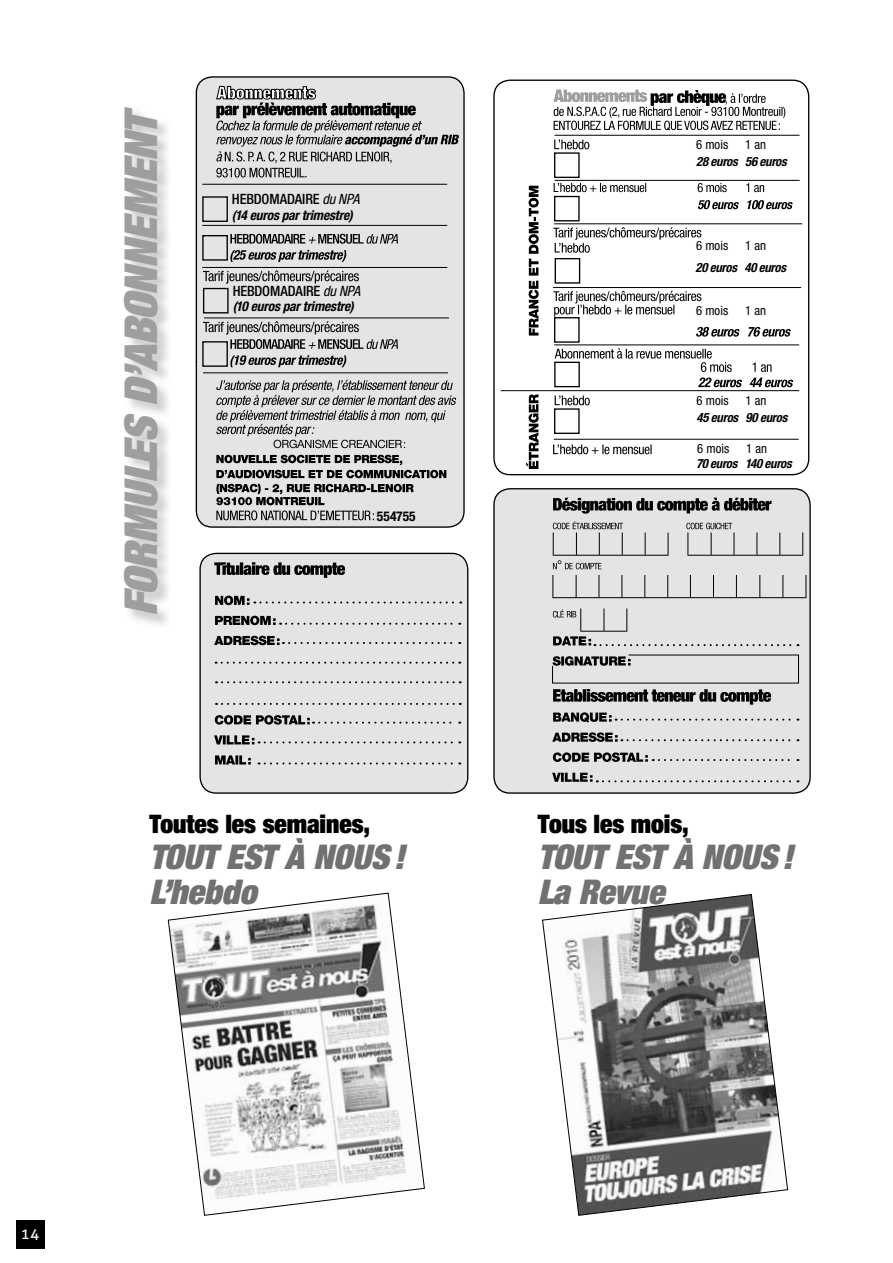
<style>
.page{position:relative;width:893px;height:1263px;background:#fff}
.page>*{position:absolute;margin:0;border:0;box-sizing:border-box;transform-origin:0 0}
.t1{font:italic 900 condensed 45.45px "Helvetica Neue LT Std";color:#9c9e9f}
.t2{font:italic 900 condensed 34.05px/35.5px "Helvetica Neue LT Std";letter-spacing:-.005em;color:#707172}
.t3{font:900 condensed 25.65px "Helvetica Neue LT Std";color:#000}
.t4{font:15px "Aller";color:#fff}
.t5{font:500 condensed 14.25px "Helvetica Neue LT Std";letter-spacing:-.01em;color:#000}
.t6{font:italic 700 condensed 13.5px "Helvetica Neue LT Std";letter-spacing:-.01em;color:#000}
.t7{font:700 condensed 13.5px "Helvetica Neue LT Std";letter-spacing:.005em;color:#000}
.t8{font:italic 700 condensed 12.75px "Helvetica Neue LT Std";letter-spacing:-.02em;color:#000}
.t9{font:condensed 12.75px "Helvetica Neue LT Std";letter-spacing:.005em;color:#000}
.s1{font-weight:400;font-style:italic}
</style>
<div class="page">
<div style="left:16px;top:1220px;width:28px;height:29px;background:#000"></div>
<svg style="left:542px;top:894px;width:246px;height:322px"></svg>
<svg style="left:167px;top:892px;width:258px;height:324px"></svg>
<div style="left:494px;top:489px;width:316px;height:304px;background:#e3e4e4;border-radius:16px"></div>
<div style="left:493px;top:488px;width:318px;height:306px;border:1px solid #000;border-radius:16px"></div>
<hr style="left:687px;top:555px;width:116px;height:1px;background:#000">
<svg style="left:756px;top:532px;width:1px;height:23px"></svg>
<svg style="left:779px;top:532px;width:1px;height:23px"></svg>
<svg style="left:802px;top:532px;width:1px;height:23px"></svg>
<hr style="left:552px;top:597px;width:254px;height:1px;background:#000">
<svg style="left:552px;top:575px;width:1px;height:22px"></svg>
<svg style="left:576px;top:575px;width:1px;height:22px"></svg>
<svg style="left:598px;top:575px;width:1px;height:22px"></svg>
<svg style="left:621px;top:575px;width:1px;height:22px"></svg>
<svg style="left:644px;top:575px;width:1px;height:22px"></svg>
<svg style="left:667px;top:575px;width:1px;height:22px"></svg>
<svg style="left:690px;top:575px;width:1px;height:22px"></svg>
<svg style="left:713px;top:575px;width:1px;height:22px"></svg>
<svg style="left:736px;top:575px;width:1px;height:22px"></svg>
<svg style="left:759px;top:575px;width:1px;height:22px"></svg>
<svg style="left:782px;top:575px;width:1px;height:22px"></svg>
<svg style="left:805px;top:575px;width:1px;height:22px"></svg>
<svg style="left:553px;top:498px;width:219px;height:16px"></svg>
<svg style="left:553px;top:521px;width:181px;height:48px"></svg>
<svg style="left:553px;top:608px;width:245px;height:38px"></svg>
<svg style="left:552px;top:654px;width:247px;height:51px"></svg>
<svg style="left:553px;top:712px;width:245px;height:11px"></svg>
<svg style="left:552px;top:732px;width:246px;height:10px"></svg>
<svg style="left:553px;top:752px;width:245px;height:10px"></svg>
<svg style="left:552px;top:773px;width:246px;height:9px"></svg>
<div style="left:493px;top:80px;width:316px;height:395px;border:1px solid #000;border-radius:16px"></div>
<svg style="left:554px;top:89px;width:231px;height:41px"></svg>
<svg style="left:554px;top:183px;width:210px;height:9px"></svg>
<svg style="left:698px;top:200px;width:95px;height:9px"></svg>
<hr style="left:554px;top:439px;width:245px;height:1px;background:#000">
<hr style="left:501px;top:390px;width:298px;height:1px;background:#000">
<hr style="left:554px;top:345px;width:245px;height:1px;background:#000">
<hr style="left:554px;top:223px;width:248px;height:1px;background:#000">
<hr style="left:555px;top:180px;width:245px;height:1px;background:#000">
<hr style="left:555px;top:135px;width:244px;height:1px;background:#000">
<div style="left:554px;top:196px;width:26px;height:25px;border:1px solid #000"></div>
<div style="left:554px;top:317px;width:26px;height:26px;border:1px solid #000"></div>
<div style="left:554px;top:362px;width:26px;height:25px;border:1px solid #000"></div>
<div style="left:196px;top:77px;width:268px;height:450px;background:#e3e4e4;border-radius:16px"></div>
<div style="left:196px;top:76px;width:269px;height:452px;border:1px solid #000;border-radius:16px"></div>
<svg style="left:216px;top:80px;width:243px;height:98px"></svg>
<svg style="left:230px;top:234px;width:168px;height:10px"></svg>
<svg style="left:230px;top:250px;width:116px;height:12px"></svg>
<svg style="left:230px;top:355px;width:116px;height:12px"></svg>
<svg style="left:216px;top:380px;width:240px;height:68px"></svg>
<svg style="left:216px;top:455px;width:230px;height:23px"></svg>
<svg style="left:216px;top:484px;width:198px;height:36px"></svg>
<div style="left:202px;top:235px;width:26px;height:26px;border:1px solid #000"></div>
<div style="left:202px;top:341px;width:26px;height:26px;border:1px solid #000"></div>
<hr style="left:204px;top:318px;width:245px;height:1px;background:#000">
<hr style="left:202px;top:267px;width:245px;height:1px;background:#000">
<hr style="left:202px;top:225px;width:245px;height:1px;background:#000">
<hr style="left:203px;top:372px;width:245px;height:1px;background:#000">
<div style="left:200px;top:553px;width:268px;height:240px;background:#e3e4e4;border-radius:16px"></div>
<div style="left:199px;top:553px;width:269px;height:241px;border:1px solid #000;border-radius:16px"></div>
<svg style="left:216px;top:662px;width:244px;height:2px"></svg>
<svg style="left:214px;top:562px;width:131px;height:16px"></svg>
<svg style="left:215px;top:596px;width:246px;height:9px"></svg>
<svg style="left:215px;top:616px;width:245px;height:9px"></svg>
<svg style="left:214px;top:636px;width:246px;height:9px"></svg>
<svg style="left:215px;top:715px;width:245px;height:10px"></svg>
<svg style="left:214px;top:735px;width:246px;height:9px"></svg>
<svg style="left:215px;top:755px;width:36px;height:9px"></svg>
<svg style="left:216px;top:681px;width:245px;height:2px"></svg>
<svg style="left:216px;top:703px;width:245px;height:2px"></svg>
<div style="left:202px;top:196px;width:26px;height:26px;border:1px solid #000"></div>
<hr style="left:202px;top:184px;width:245px;height:1px;background:#000">
<div style="left:203px;top:288px;width:26px;height:25px;border:1px solid #000"></div>
<svg style="left:203px;top:270px;width:156px;height:14px"></svg>
<svg style="left:203px;top:321px;width:195px;height:28px"></svg>
<div style="left:554px;top:152px;width:26px;height:26px;border:1px solid #000"></div>
<svg style="left:554px;top:140px;width:36px;height:9px"></svg>
<svg style="left:553px;top:444px;width:99px;height:10px"></svg>
<div style="left:554px;top:408px;width:26px;height:26px;border:1px solid #000"></div>
<svg style="left:555px;top:348px;width:238px;height:39px"></svg>
<svg style="left:696px;top:327px;width:95px;height:10px"></svg>
<div style="left:555px;top:258px;width:25px;height:26px;border:1px solid #000"></div>
<svg style="left:553px;top:291px;width:149px;height:26px"></svg>
<svg style="left:529px;top:186px;width:10px;height:150px"></svg>
<svg style="left:526px;top:394px;width:13px;height:75px"></svg>
<svg style="left:553px;top:227px;width:149px;height:26px"></svg>
<hr style="left:553px;top:287px;width:248px;height:1px;background:#000">
<div style="left:591px;top:241px;width:195px;height:12px;background:#fff"></div>
<svg style="left:555px;top:396px;width:35px;height:9px"></svg>
<svg style="left:259px;top:762px;width:201px;height:2px"></svg>
<h1 class="t1" style="left:112px;top:616px;width:511px;rotate:-90deg">FORMULES D’ABONNEMENT</h1>
<p class="t5" style="left:232px;top:191px;width:129px">HEBDOMADAIRE <span class="s1">du NPA</span></p>
<p class="t6" style="left:232px;top:207px;width:122px">(14 euros par trimestre)</p>
<p class="t5" style="left:233px;top:282px;width:129px">HEBDOMADAIRE <span class="s1">du NPA</span></p>
<p class="t6" style="left:233px;top:298px;width:123px">(10 euros par trimestre)</p>
<p class="t7" style="left:377px;top:508px;width:40px">554755</p>
<h3 class="t3" style="left:149px;top:808px;width:222px">Toutes les semaines,</h3>
<h2 class="t2" style="left:149px;top:839px;width:257px">TOUT EST À NOUS !<br>L’HEBDO</h2>
<p class="t9" style="left:696px;top:137px;width:34px">6 mois</p>
<p class="t9" style="left:745px;top:137px;width:22px">1 an</p>
<p class="t8" style="left:745px;top:154px;width:43px">56 euros</p>
<p class="t8" style="left:696px;top:154px;width:43px">28 euros</p>
<p class="t9" style="left:696px;top:238px;width:34px">6 mois</p>
<p class="t9" style="left:745px;top:238px;width:22px">1 an</p>
<p class="t8" style="left:695px;top:260px;width:92px">20 euros 40 euros</p>
<p class="t9" style="left:696px;top:303px;width:34px">6 mois</p>
<p class="t9" style="left:745px;top:303px;width:22px">1 an</p>
<p class="t9" style="left:697px;top:393px;width:34px">6 mois</p>
<p class="t9" style="left:746px;top:393px;width:22px">1 an</p>
<p class="t8" style="left:746px;top:410px;width:43px">90 euros</p>
<p class="t8" style="left:696px;top:456px;width:97px">70 euros 140 euros</p>
<p class="t8" style="left:697px;top:410px;width:43px">45 euros</p>
<p class="t9" style="left:697px;top:441px;width:34px">6 mois</p>
<p class="t9" style="left:746px;top:441px;width:22px">1 an</p>
<h3 class="t3" style="left:538px;top:808px;width:152px">Tous les mois,</h3>
<h2 class="t2" style="left:538px;top:839px;width:257px">TOUT EST À NOUS !<br>LA REVUE</h2>
<p class="t4" style="left:21px;top:1225px;width:20px">14</p>
</div>
